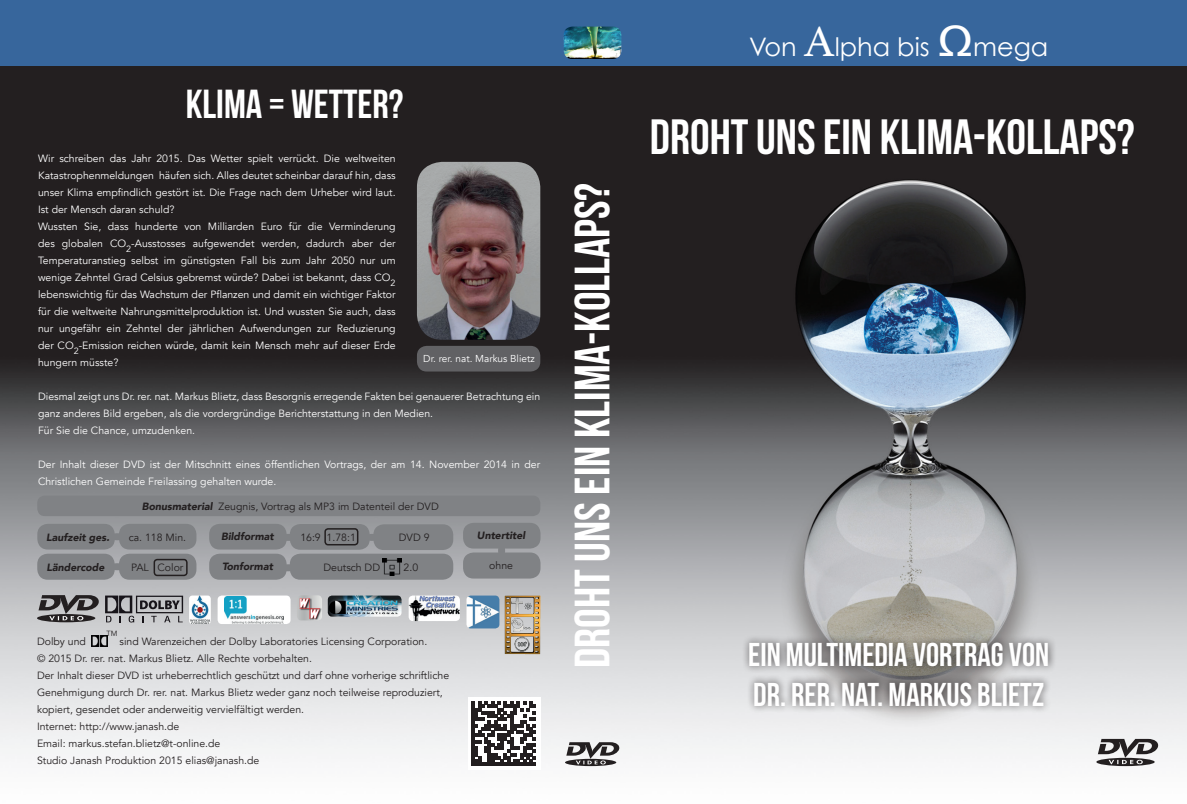
<style>
.page{position:relative;width:1187px;height:804px;background:#fff}
.page>*{position:absolute;margin:0;border:0;box-sizing:border-box;transform-origin:0 0}
.t1{font:49.5px "Bebas Neue";color:#fff}
.t2{font:40.5px "Bebas Neue";color:#fff}
.t3{font:33px/39.6px "Bebas Neue";color:#fff}
.t4{font:25.5px "Century Gothic";color:#fff}
.t5{font:10.5px/17px "Avenir";color:#fff}
.t6{font:10.5px/17px "Avenir";color:#231f20}
.t7{font:italic 900 10.5px "Avenir";color:#231f20}
.t8{font:10.05px "Avenir";color:#fff}
.t9{font:7.5px "Avenir";color:#231f20}
.s1{font-weight:900;font-style:italic}
.s2{font-family:"Athelas";font-size:45px}
.s3{font-size:42px}
</style>
<div class="page">
<img style="left:0;top:66px;width:1186px;height:701px">
<div style="left:0;top:0;width:1186px;height:66px;background:#37669c"></div>
<img style="left:563px;top:27px;width:58px;height:32px">
<div style="left:741px;top:634px;width:315px;height:79px;background:#231f20;opacity:.75"></div>
<svg style="left:1096px;top:757px;width:58px;height:9px"></svg>
<svg style="left:1097px;top:739px;width:61px;height:25px"></svg>
<svg style="left:565px;top:758px;width:51px;height:8px"></svg>
<svg style="left:566px;top:742px;width:53px;height:22px"></svg>
<img style="left:91px;top:636px;width:16px;height:10px">
<img style="left:417px;top:162px;width:123px;height:178px">
<div style="left:417px;top:346px;width:123px;height:25px;background:#616164;border-radius:10px"></div>
<div style="left:468px;top:697px;width:72px;height:72px;background:#fff"></div>
<svg style="left:471px;top:701px;width:65px;height:65px"></svg>
<div style="left:110px;top:533px;width:14px;height:7px;background:#808285;border-radius:50%"></div>
<div style="left:498px;top:543px;width:7px;height:14px;background:#808285;border-radius:50%"></div>
<div style="left:281px;top:564px;width:14px;height:7px;background:#808285;border-radius:50%"></div>
<div style="left:281px;top:534px;width:14px;height:7px;background:#808285;border-radius:50%"></div>
<div style="left:365px;top:534px;width:14px;height:7px;background:#808285;border-radius:50%"></div>
<div style="left:110px;top:563px;width:14px;height:7px;background:#808285;border-radius:50%"></div>
<div style="left:37px;top:553px;width:78px;height:26px;background:#808285;border-radius:11px"></div>
<div style="left:119px;top:553px;width:77px;height:26px;background:#808285;border-radius:11px"></div>
<div style="left:209px;top:553px;width:77px;height:26px;background:#808285;border-radius:11px"></div>
<div style="left:290px;top:553px;width:163px;height:26px;background:#808285;border-radius:11px"></div>
<div style="left:463px;top:552px;width:77px;height:26px;background:#808285;border-radius:11px"></div>
<div style="left:119px;top:524px;width:77px;height:25px;background:#808285;border-radius:10px"></div>
<div style="left:209px;top:524px;width:77px;height:25px;background:#808285;border-radius:10px"></div>
<div style="left:290px;top:524px;width:79px;height:25px;background:#808285;border-radius:10px"></div>
<div style="left:373px;top:524px;width:80px;height:26px;background:#808285;border-radius:10px"></div>
<div style="left:463px;top:523px;width:77px;height:25px;background:#808285;border-radius:10px"></div>
<div style="left:37px;top:524px;width:78px;height:25px;background:#808285;border-radius:10px"></div>
<div style="left:324px;top:528px;width:34px;height:17px;border:2px solid #231f20;border-radius:3px"></div>
<div style="left:153px;top:559px;width:35px;height:17px;border:2px solid #231f20;border-radius:3px"></div>
<div style="left:37px;top:495px;width:503px;height:21px;background:#808285;border-radius:8px"></div>
<img style="left:382px;top:558px;width:19px;height:18px">
<svg style="left:37px;top:614px;width:58px;height:8px"></svg>
<svg style="left:38px;top:595px;width:61px;height:25px;background:#6f6d6f"></svg>
<svg style="left:105px;top:596px;width:78px;height:26px;background:#8c8b8e"></svg>
<img style="left:297px;top:595px;width:25px;height:25px">
<img style="left:189px;top:595px;width:22px;height:29px">
<img style="left:328px;top:595px;width:73px;height:21px">
<div style="left:217px;top:595px;width:73px;height:29px;background:#fff;border-radius:4px"></div>
<img style="left:224px;top:596px;width:59px;height:27px">
<img style="left:408px;top:595px;width:52px;height:26px">
<img style="left:466px;top:595px;width:26px;height:33px">
<img style="left:492px;top:589px;width:53px;height:73px">
<h2 class="t2" style="left:186px;top:82px;width:219px">KLIMA = WETTER?</h2>
<p class="t5" style="left:38px;top:150px;width:359px">Wir schreiben das Jahr 2015. Das Wetter spielt verrückt. Die weltweiten Katastrophenmeldungen häufen sich. Alles deutet scheinbar darauf hin, dass unser Klima empfindlich gestört ist. Die Frage nach dem Urheber wird laut.<br>Ist der Mensch daran schuld?<br>Wussten Sie, dass hunderte von Milliarden Euro für die Verminderung des globalen CO<sub>2</sub>-Ausstosses aufgewendet werden, dadurch aber der Temperaturanstieg selbst im günstigsten Fall bis zum Jahr 2050 nur um wenige Zehntel Grad Celsius gebremst würde? Dabei ist bekannt, dass CO<sub>2 </sub>lebenswichtig für das Wachstum der Pflanzen und damit ein wichtiger Faktor für die weltweite Nahrungsmittelproduktion ist. Und wussten Sie auch, dass nur ungefähr ein Zehntel der jährlichen Aufwendungen zur Reduzierung der CO<sub>2</sub>-Emission reichen würde, damit kein Mensch mehr auf dieser Erde hungern müsste?</p>
<p class="t5" style="left:38px;top:388px;width:503px">Diesmal zeigt uns Dr. rer. nat. Markus Blietz, dass Besorgnis erregende Fakten bei genauerer Betrachtung ein ganz anderes Bild ergeben, als die vordergründige Berichterstattung in den Medien.<br>Für Sie die Chance, umzudenken.</p>
<p class="t5" style="left:38px;top:456px;width:503px">Der Inhalt dieser DVD ist der Mitschnitt eines öffentlichen Vortrags, der am 14. November 2014 in der<br>Christlichen Gemeinde Freilassing gehalten wurde.</p>
<p class="t8" style="left:423px;top:352px;width:113px">Dr. rer. nat. Markus Blietz</p>
<p class="t6" style="left:142px;top:498px;width:298px"><span class="s1">Bonusmaterial</span> Zeugnis, Vortrag als MP3 im Datenteil der DVD</p>
<p class="t6" style="left:399px;top:529px;width:32px">DVD 9</p>
<p class="t7" style="left:477px;top:526px;width:50px">Untertitel</p>
<p class="t6" style="left:489px;top:557px;width:25px">ohne</p>
<p class="t7" style="left:46px;top:528px;width:65px">Laufzeit ges.</p>
<p class="t6" style="left:129px;top:529px;width:59px">ca. 118 Min.</p>
<p class="t7" style="left:221px;top:527px;width:54px">Bildformat</p>
<p class="t6" style="left:300px;top:529px;width:57px">16:9 1.78:1</p>
<p class="t7" style="left:46px;top:558px;width:60px">Ländercode</p>
<p class="t6" style="left:131px;top:559px;width:54px">PAL Color</p>
<p class="t7" style="left:222px;top:557px;width:52px">Tonformat</p>
<p class="t6" style="left:323px;top:559px;width:58px">Deutsch DD</p>
<p class="t6" style="left:403px;top:559px;width:16px">2.0</p>
<p class="t9" style="left:106px;top:629px;width:12px">TM</p>
<p class="t6" style="left:37px;top:633px;width:413px;text-indent:83px">sind Warenzeichen der Dolby Laboratories Licensing Corporation.<br>© 2015 Dr. rer. nat. Markus Blietz. Alle Rechte vorbehalten.<br>Der Inhalt dieser DVD ist urheberrechtlich geschützt und darf ohne vorherige schriftliche Genehmigung durch Dr. rer. nat. Markus Blietz weder ganz noch teilweise reproduziert, kopiert, gesendet oder anderweitig vervielfältigt werden.<br>Internet: http://www.janash.de<br>Email: markus.stefan.blietz@t-online.de<br>Studio Janash Produktion 2015 elias@janash.de</p>
<p class="t6" style="left:37px;top:633px;width:51px">Dolby und</p>
<h1 class="t1" style="left:565px;top:667px;width:486px;rotate:-90deg">DROHT UNS EIN KLIMA-KOLLAPS?</h1>
<h3 class="t4" style="left:749px;top:31px;width:301px">Von <span class="s2">A</span>lpha bis <span class="s3">Ω</span>mega</h3>
<h1 class="t1" style="left:650px;top:110px;width:486px">DROHT UNS EIN KLIMA-KOLLAPS?</h1>
<h3 class="t3" style="left:748px;top:634px;width:302px">EIN MULTIMEDIA VORTRAG VON<br>DR. RER. NAT. MARKUS BLIETZ</h3>
</div>
